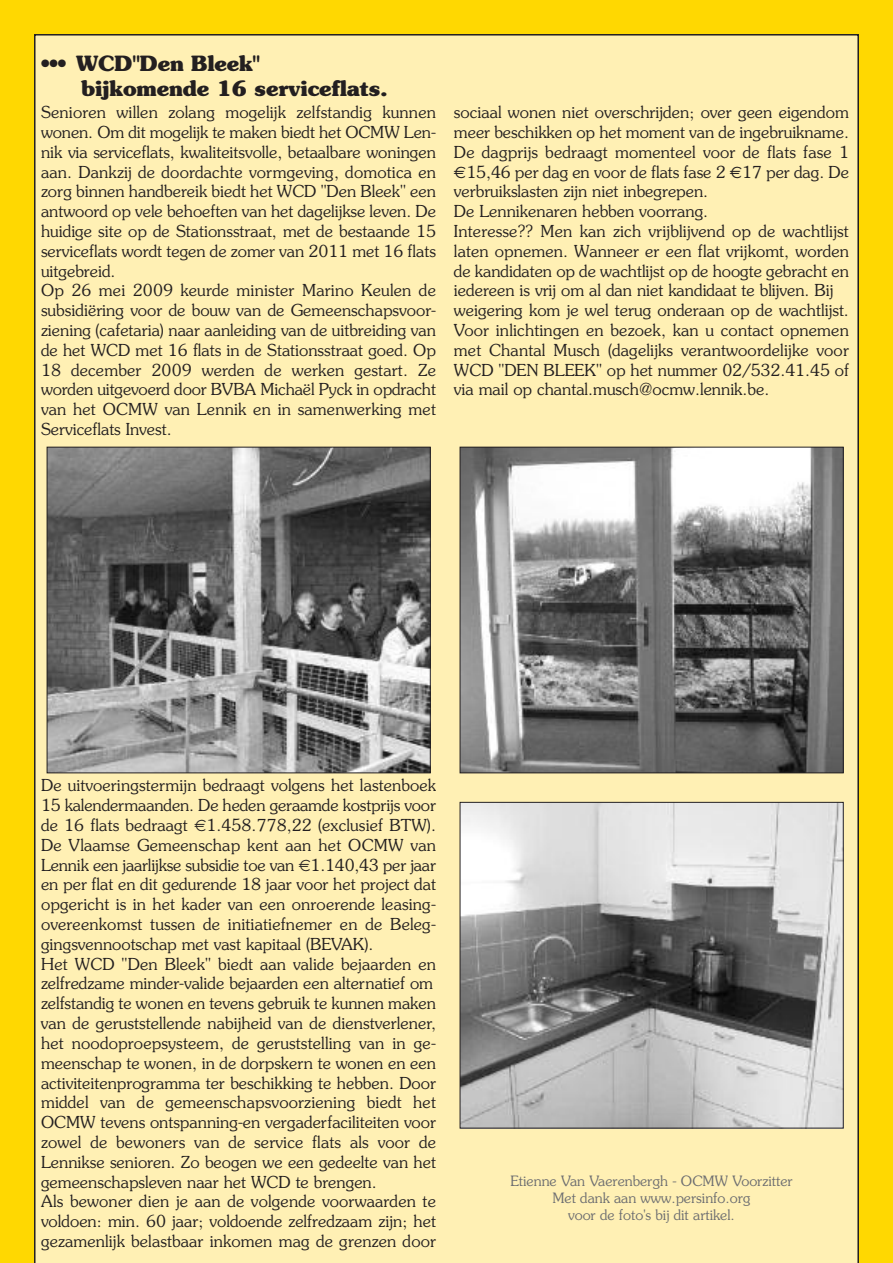
<style>
.page{position:relative;width:893px;height:1263px;background:#ffd801}
.page>*{position:absolute;margin:0;border:0;box-sizing:border-box;transform-origin:0 0}
.t1{font:21px "Souvenir Bold+QBZKAT";color:#231f20}
.t2{font:16.5px/19.8px "Souvenir Light+XDPBPX";color:#231f20}
.t3{font:14.25px/17.1px "Souvenir Light+XDPBPX";color:#6c6d70;text-align:center}
.s1{color:#fff0b4}
.s2{font-family:"Euro Sans Regular+UFBAND"}
</style>
<div class="page">
<div style="left:34px;top:34px;width:825px;height:1229px;background:#fff0b4"></div>
<img style="left:49px;top:449px;width:380px;height:322px">
<div style="left:47px;top:447px;width:384px;height:326px;border:1px solid #231f20"></div>
<img style="left:462px;top:449px;width:379px;height:322px">
<div style="left:460px;top:447px;width:383px;height:326px;border:1px solid #231f20"></div>
<img style="left:462px;top:804px;width:379px;height:322px">
<div style="left:460px;top:802px;width:383px;height:326px;border:1px solid #231f20"></div>
<svg style="left:195px;top:820px;width:11px;height:11px"></svg>
<svg style="left:299px;top:859px;width:11px;height:12px"></svg>
<p class="t1" style="left:41px;top:55px;width:220px">••• WCD"Den Bleek"</p>
<p class="t1" style="left:41px;top:80px;width:348px"><span class="s1">•••</span> bijkomende 16 serviceflats.</p>
<p class="t2" style="left:41px;top:103px;width:396px">Senioren willen zolang mogelijk zelfstandig kunnen wonen. Om dit mogelijk te maken biedt het OCMW Len&shy;nik via serviceflats, kwaliteitsvolle, betaalbare woningen aan. Dankzij de doordachte vormgeving, domotica en zorg binnen handbereik biedt het WCD "Den Bleek" een antwoord op vele behoeften van het dagelijkse leven. De huidige site op de Stationsstraat, met de bestaande 15 serviceflats wordt tegen de zomer van 2011 met 16 flats uitgebreid.<br>Op 26 mei 2009 keurde minister Marino Keulen de subsidiëring voor de bouw van de Gemeenschapsvoor&shy;ziening (cafetaria) naar aanleiding van de uitbreiding van de het WCD met 16 flats in de Stationsstraat goed. Op 18 december 2009 werden de werken gestart. Ze worden uitgevoerd door BVBA Michaël Pyck in opdracht van het OCMW van Lennik en in samenwerking met Serviceflats Invest.</p>
<p class="t2" style="left:454px;top:103px;width:396px">sociaal wonen niet overschrijden; over geen eigendom meer beschikken op het moment van de ingebruikname.<br>De dagprijs bedraagt momenteel voor de flats fase 1 <span class="s2">€</span>15,46 per dag en voor de flats fase 2 <span class="s2">€</span>17 per dag. De verbruikslasten zijn niet inbegrepen.<br>De Lennikenaren hebben voorrang.<br>Interesse?? Men kan zich vrijblijvend op de wachtlijst laten opnemen. Wanneer er een flat vrijkomt, worden de kandidaten op de wachtlijst op de hoogte gebracht en iedereen is vrij om al dan niet kandidaat te blijven. Bij weigering kom je wel terug onderaan op de wachtlijst.<br>Voor inlichtingen en bezoek, kan u contact opnemen met Chantal Musch (dagelijks verantwoordelijke voor WCD "DEN BLEEK" op het nummer 02/532.41.45 of via mail op chantal.musch@ocmw.lennik.be.</p>
<p class="t2" style="left:41px;top:776px;width:396px">De uitvoeringstermijn bedraagt volgens het lastenboek 15 kalendermaanden. De heden geraamde kostprijs voor de 16 flats bedraagt 1.458.778,22 (exclusief BTW).<br>De Vlaamse Gemeenschap kent aan het OCMW van Lennik een jaarlijkse subsidie toe van 1.140,43 per jaar en per flat en dit gedurende 18 jaar voor het project dat opgericht is in het kader van een onroerende leasing&shy;overeenkomst tussen de initiatiefnemer en de Beleg&shy;gingsvennootschap met vast kapitaal (BEVAK).<br>Het WCD "Den Bleek" biedt aan valide bejaarden en zelfredzame minder-valide bejaarden een alternatief om zelfstandig te wonen en tevens gebruik te kunnen maken van de geruststellende nabijheid van de dienstverlener, het noodoproepsysteem, de geruststelling van in ge&shy;meenschap te wonen, in de dorpskern te wonen en een activiteitenprogramma ter beschikking te hebben. Door middel van de gemeenschapsvoorziening biedt het OCMW tevens ontspanning-en vergaderfaciliteiten voor zowel de bewoners van de service flats als voor de Lennikse senioren. Zo beogen we een gedeelte van het gemeenschapsleven naar het WCD te brengen.<br>Als bewoner dien je aan de volgende voorwaarden te voldoen: min. 60 jaar; voldoende zelfredzaam zijn; het gezamenlijk belastbaar inkomen mag de grenzen door</p>
<p class="t3" style="left:510px;top:1172px;width:284px">Etienne Van Vaerenbergh - OCMW Voorzitter<br>Met dank aan www.persinfo.org<br>voor de foto's bij dit artikel.</p>
</div>
